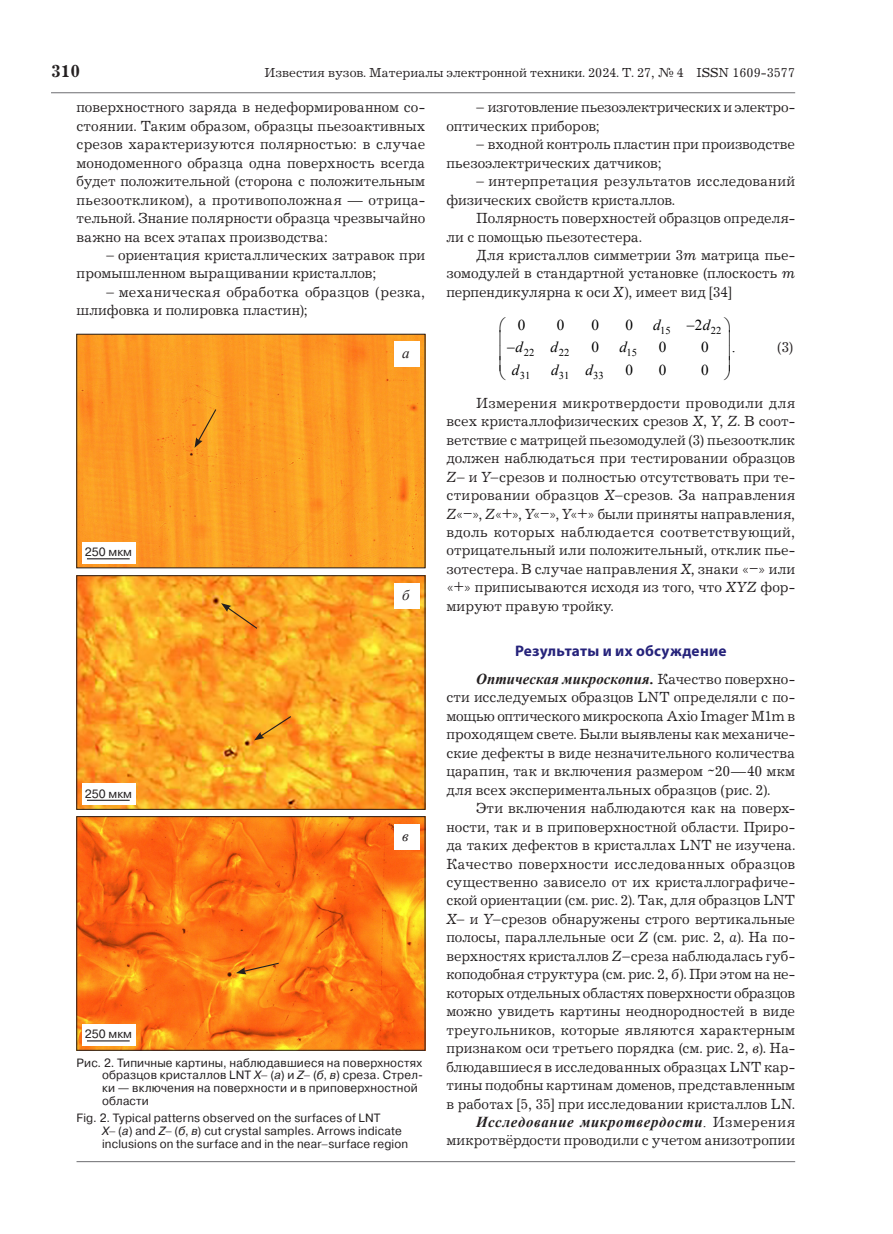
<style>
.page{position:relative;width:893px;height:1234px;background:#fff}
.page>*{position:absolute;margin:0;border:0;box-sizing:border-box;transform-origin:0 0}
.t1{font:700 18px "Journal C";color:#231f20}
.Nazvanie_razdela{font:700 15.3px "Myriad Pro";letter-spacing:.015em;color:#26237b}
.Body_Text{font:15.15px/18.5px "Journal C";color:#231f20}
.t2{font:15.15px "Times New Roman";color:#000}
.t3{font:italic 15.15px "Times New Roman";color:#000}
.Formula{font:15.15px "Journal C";color:#231f20}
.t4{font:italic 15px "Times New Roman";color:#231f20}
.t5{font:13.5px "Journal C";color:#231f20}
.Podris_podpis{font:12px/12.8px "Pragmatica C";letter-spacing:.015em;color:#231f20}
.t6{font:10.65px "Times New Roman";color:#000}
.s1{font-style:italic}
.s2{font-family:"Times New Roman";font-weight:700;font-style:italic}
.s3{font-family:"Times New Roman"}
</style>
<div class="page">
<hr style="left:51px;top:92px;width:744px;height:1px;background:#6c6d70">
<hr style="left:77px;top:1160px;width:718px;height:1px;background:#6c6d70">
<img style="left:79px;top:336px;width:344px;height:230px">
<img style="left:79px;top:577px;width:344px;height:230px">
<div style="left:77px;top:575px;width:348px;height:234px;border:1px solid #231f20"></div>
<img style="left:79px;top:818px;width:344px;height:230px">
<div style="left:77px;top:816px;width:348px;height:234px;border:1px solid #231f20"></div>
<div style="left:394px;top:341px;width:25px;height:26px;background:#fff"></div>
<div style="left:394px;top:583px;width:25px;height:26px;background:#fff"></div>
<div style="left:394px;top:823px;width:25px;height:26px;background:#fff"></div>
<svg style="left:195px;top:408px;width:22px;height:40px"></svg>
<svg style="left:221px;top:603px;width:38px;height:26px"></svg>
<svg style="left:236px;top:961px;width:44px;height:13px"></svg>
<svg style="left:254px;top:714px;width:38px;height:26px"></svg>
<div style="left:82px;top:541px;width:53px;height:22px;background:#fff"></div>
<hr style="left:87px;top:558px;width:43px;height:1px;background:#231f20">
<div style="left:82px;top:783px;width:53px;height:21px;background:#fff"></div>
<hr style="left:87px;top:799px;width:43px;height:1px;background:#231f20">
<div style="left:82px;top:1023px;width:53px;height:21px;background:#fff"></div>
<hr style="left:87px;top:1040px;width:43px;height:1px;background:#231f20">
<p class="t1" style="left:51px;top:61px;width:31px">310</p>
<p class="t5" style="left:264px;top:65px;width:532px">Известия вузов. Материалы электронной техники. 2024. Т. 27, № 4 ISSN 1609-3577</p>
<p class="Body_Text" style="left:77px;top:99px;width:350px;text-align:justify">поверхностного заряда в недеформированном со&shy;стоянии. Таким образом, образцы пьезоактивных срезов характеризуются полярностью: в случае монодоменного образца одна поверхность всегда будет положительной (сторона с положительным пьезооткликом), а противоположная — отрица&shy;тельной. Знание полярности образца чрезвычайно важно на всех этапах производства:</p>
<p class="Body_Text" style="left:77px;top:246px;width:350px;text-indent:42px">ориентация кристаллических затравок при промышленном выращивании кристаллов;</p>
<p class="Body_Text" style="left:77px;top:283px;width:350px;text-indent:42px">механическая обработка образцов (резка, шлифовка и полировка пластин);</p>
<p class="Body_Text" style="left:446px;top:99px;width:350px;text-indent:41px">изготовление пьезоэлектрических и электро&shy;оптических приборов;</p>
<p class="Body_Text" style="left:446px;top:136px;width:350px;text-indent:41px">входной контроль пластин при производстве пьезоэлектрических датчиков;</p>
<p class="Body_Text" style="left:446px;top:172px;width:350px;text-indent:42px">интерпретация результатов исследований физических свойств кристаллов.</p>
<p class="Body_Text" style="left:446px;top:209px;width:350px;text-indent:30px">Полярность поверхностей образцов определя&shy;ли с помощью пьезотестера.</p>
<p class="Body_Text" style="left:446px;top:246px;width:350px;text-align:justify;text-indent:30px">Для кристаллов симметрии 3<span class="s1">m</span> матрица пье&shy;зомодулей в стандартной установке (плоскость <span class="s1">m </span>перпендикулярна к оси <span class="s1">X</span>), имеет вид [34]</p>
<p class="t6" style="left:660px;top:323px;width:12px">15</p>
<p class="t6" style="left:711px;top:323px;width:12px">22</p>
<p class="t6" style="left:524px;top:345px;width:12px">22</p>
<p class="t6" style="left:559px;top:345px;width:12px">22</p>
<p class="t6" style="left:627px;top:345px;width:12px">15</p>
<p class="t6" style="left:520px;top:368px;width:12px">31</p>
<p class="t6" style="left:559px;top:368px;width:12px">31</p>
<p class="t6" style="left:593px;top:368px;width:12px">33</p>
<p class="t2" style="left:518px;top:314px;width:9px">0</p>
<p class="t2" style="left:557px;top:314px;width:9px">0</p>
<p class="t2" style="left:591px;top:314px;width:9px">0</p>
<p class="t2" style="left:625px;top:314px;width:9px">0</p>
<p class="t2" style="left:695px;top:314px;width:17px">2<span class="s1">d</span></p>
<p class="t2" style="left:591px;top:337px;width:9px">0</p>
<p class="t2" style="left:659px;top:337px;width:9px">0</p>
<p class="t2" style="left:701px;top:337px;width:9px">0</p>
<p class="t2" style="left:732px;top:337px;width:5px">.</p>
<p class="t2" style="left:625px;top:360px;width:9px">0</p>
<p class="t2" style="left:659px;top:360px;width:9px">0</p>
<p class="t2" style="left:701px;top:360px;width:9px">0</p>
<p class="t3" style="left:653px;top:314px;width:9px">d</p>
<p class="t3" style="left:516px;top:337px;width:9px">d</p>
<p class="t3" style="left:550px;top:337px;width:9px">d</p>
<p class="t3" style="left:620px;top:337px;width:9px">d</p>
<p class="t3" style="left:512px;top:359px;width:9px">d</p>
<p class="t3" style="left:551px;top:359px;width:9px">d</p>
<p class="t3" style="left:585px;top:359px;width:9px">d</p>
<p class="Formula" style="left:777px;top:339px;width:18px">(3)</p>
<p class="t4" style="left:402px;top:343px;width:9px">а</p>
<p class="Podris_podpis" style="left:85px;top:545px;width:49px">250 мкм</p>
<p class="Podris_podpis" style="left:85px;top:787px;width:49px">250 мкм</p>
<p class="Podris_podpis" style="left:85px;top:1027px;width:49px">250 мкм</p>
<p class="t4" style="left:402px;top:584px;width:9px">б</p>
<p class="t4" style="left:402px;top:825px;width:8px">в</p>
<p class="Podris_podpis" style="left:102px;top:1055px;width:322px;text-indent:-25px">Рис. 2. Типичные картины, наблюдавшиеся на поверхностях образцов кристаллов LNT <span class="s1">X</span> (<span class="s1">а</span>) и <span class="s1">Z</span> (<span class="s1">б</span>, <span class="s1">в</span>) среза. Стрел&shy;ки — включения на поверхности и в приповерхностной области</p>
<p class="Podris_podpis" style="left:102px;top:1111px;width:308px;text-indent:-25px">Fig. 2. Typical patterns observed on the surfaces of LNT<br><span class="s1">X</span> (<span class="s1">а</span>) and <span class="s1">Z</span> (<span class="s1">б</span>, <span class="s1">в</span>) cut crystal samples. Arrows indicate inclusions on the surface and in the near surface region</p>
<p class="Body_Text" style="left:446px;top:394px;width:350px;text-align:justify;text-indent:30px">Измерения микротвердости проводили для всех кристаллофизических срезов <span class="s1">X</span>, <span class="s1">Y</span>, <span class="s1">Z</span>. В соот&shy;ветствие с матрицей пьезомодулей (3) пьезоотклик должен наблюдаться при тестировании образцов <span class="s1">Z</span> и <span class="s1">Y</span> срезов и полностью отсутствовать при те&shy;стировании образцов <span class="s1">Х</span> срезов. За направления <span class="s1">Z</span>«–», <span class="s1">Z</span>«+», <span class="s1">Y</span>«–», <span class="s1">Y</span>«+» были приняты направления, вдоль которых наблюдается соответствующий, отрицательный или положительный, отклик пье&shy;зотестера. В случае направления <span class="s1">X</span>, знаки «–» или «+» приписываются исходя из того, что <span class="s1">XYZ</span> фор&shy;мируют правую тройку.</p>
<p class="Nazvanie_razdela" style="left:515px;top:640px;width:213px">Результаты и их обсуждение</p>
<p class="Body_Text" style="left:446px;top:670px;width:350px;text-align:justify;text-indent:30px"><span class="s2">Оптическая микроскопия.</span> Качество поверхно&shy;сти исследуемых образцов LNT определяли с по&shy;мощью оптического микроскопа Axio Imager M1m в проходящем свете. Были выявлены как механиче&shy;ские дефекты в виде незначительного количества царапин, так и включения размером ~20—40 мкм для всех экспериментальных образцов (рис. 2).</p>
<p class="Body_Text" style="left:446px;top:799px;width:350px;text-align:justify;text-indent:30px">Эти включения наблюдаются как на поверх&shy;ности, так и в приповерхностной области. Приро&shy;да таких дефектов в кристаллах LNT не изучена.<br>Качество поверхности исследованных образцов существенно зависело от их кристаллографиче&shy;ской ориентации (см. рис. 2). Так, для образцов LNT <span class="s1">X</span> и <span class="s1">Y</span> срезов обнаружены строго вертикальные полосы, параллельные оси <span class="s1">Z</span> (см. рис. 2, <span class="s1">а</span>). На по&shy;верхностях кристаллов <span class="s1">Z</span> среза наблюдалась губ&shy;коподобная структура (см. рис. 2, <span class="s1">б</span>). При этом на не&shy;которых отдельных областях поверхности образцов можно увидеть картины неоднородностей в виде треугольников, которые являются характерным признаком оси третьего порядка (см. рис. 2, <span class="s1">в</span>). На&shy;блюдавшиеся в исследованных образцах LNT кар&shy;тины подобны картинам доменов, представленным в работах [5, 35] при исследовании кристаллов LN.</p>
<p class="Body_Text" style="left:446px;top:1113px;width:350px;text-align:right"><span class="s2">Исследование микротвердости</span><span class="s3">.</span> Измерения микротвёрдости проводили с учетом анизотропии</p>
</div>
